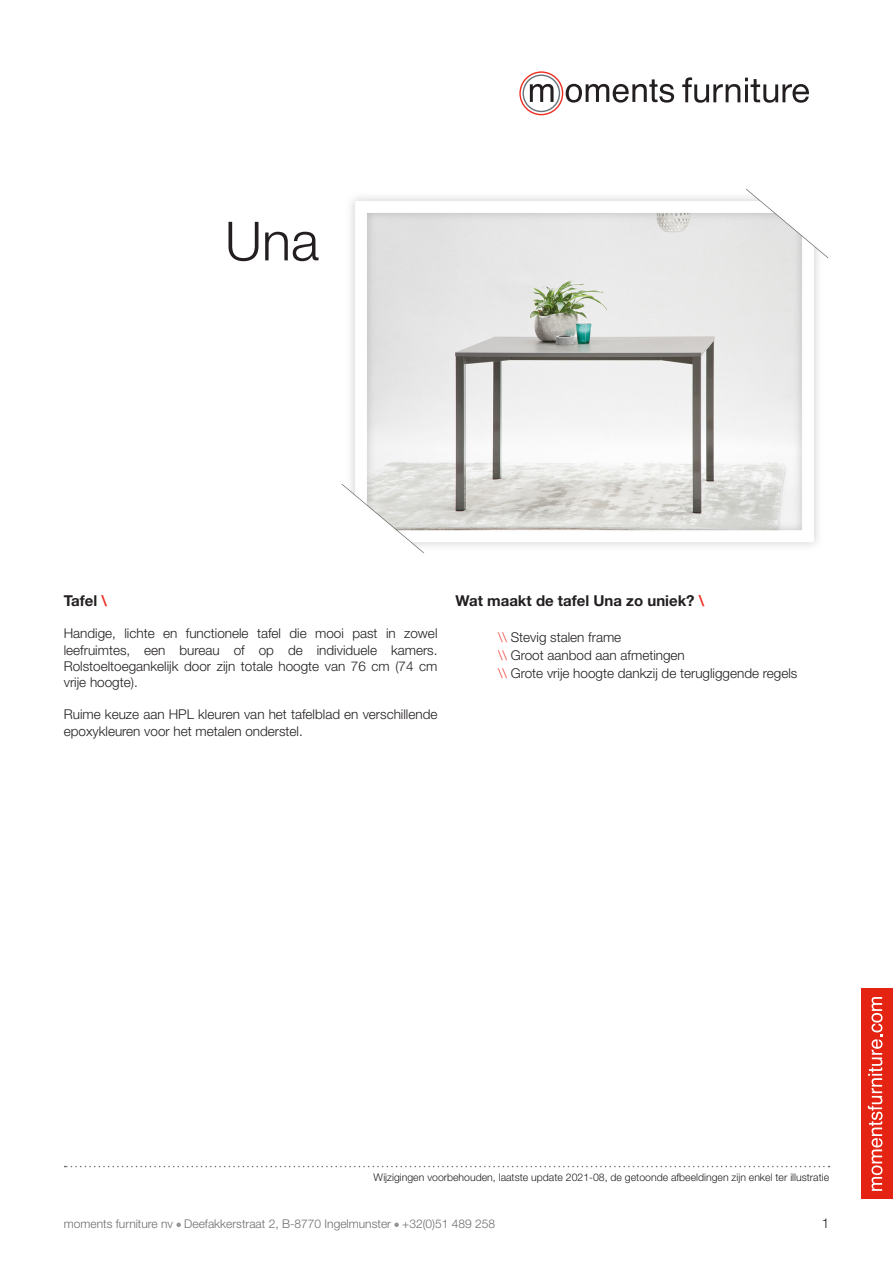
<style>
.page{position:relative;width:893px;height:1263px;background:#fff}
.page>*{position:absolute;margin:0;border:0;box-sizing:border-box;transform-origin:0 0}
.t1{font:300 54px "Helvetica Neue LT Std";color:#231f20}
.gewone_tekst{font:700 15px "Helvetica Neue LT Std";color:#231f20}
.Basis_9pt{font:300 13.5px/16.2px "Helvetica Neue LT Std";color:#231f20;text-align:justify}
.gewone_tekst-2{font:300 13.5px "Helvetica Neue LT Std";color:#231f20}
.t2{font:300 12px "Helvetica Neue LT Std";color:#6c6d70}
.t3{font:300 10.5px "Helvetica Neue LT Std";color:#231f20}
.s1{color:#ee2e22}
</style>
<div class="page">
<svg style="left:176px;top:1222px;width:5px;height:5px"></svg>
<svg style="left:394px;top:1222px;width:5px;height:5px"></svg>
<div style="left:861px;top:989px;width:32px;height:210px;background:#e42313"></div>
<svg style="left:868px;top:997px;width:14px;height:194px"></svg>
<svg style="left:65px;top:1166px;width:764px;height:1px"></svg>
<svg style="left:519px;top:71px;width:155px;height:44px"></svg>
<svg style="left:682px;top:77px;width:127px;height:26px"></svg>
<img style="left:341px;top:189px;width:488px;height:364px">
<h1 class="t1" style="left:225px;top:208px;width:96px">Una</h1>
<p class="gewone_tekst" style="left:64px;top:591px;width:45px">Tafel <span class="s1">\</span></p>
<p class="Basis_9pt" style="left:64px;top:625px;width:375px">Handige, lichte en functionele tafel die mooi past in zowel leefruimtes, een bureau of op de individuele kamers.<br>Rolstoeltoegankelijk door zijn totale hoogte van 76 cm (74 cm vrije hoogte).</p>
<p class="Basis_9pt" style="left:64px;top:706px;width:375px">Ruime keuze aan HPL kleuren van het tafelblad en verschillende epoxykleuren voor het metalen onderstel.</p>
<p class="gewone_tekst" style="left:455px;top:591px;width:250px">Wat maakt de tafel Una zo uniek? <span class="s1">\</span></p>
<p class="gewone_tekst-2" style="left:498px;top:629px;width:125px"><span class="s1">\\</span> Stevig stalen frame</p>
<p class="gewone_tekst-2" style="left:498px;top:647px;width:188px"><span class="s1">\\</span> Groot aanbod aan afmetingen</p>
<p class="gewone_tekst-2" style="left:498px;top:665px;width:301px"><span class="s1">\\</span> Grote vrije hoogte dankzij de terugliggende regels</p>
<p class="t3" style="left:374px;top:1170px;width:457px">Wijzigingen voorbehouden, laatste update 2021-08, de getoonde afbeeldingen zijn enkel ter illustratie</p>
<p class="t2" style="left:64px;top:1216px;width:433px">moments furniture nv Deefakkerstraat 2, B-8770 Ingelmunster +32(0)51 489 258</p>
<p class="Basis_9pt" style="left:822px;top:1214px;width:9px">1</p>
</div>
